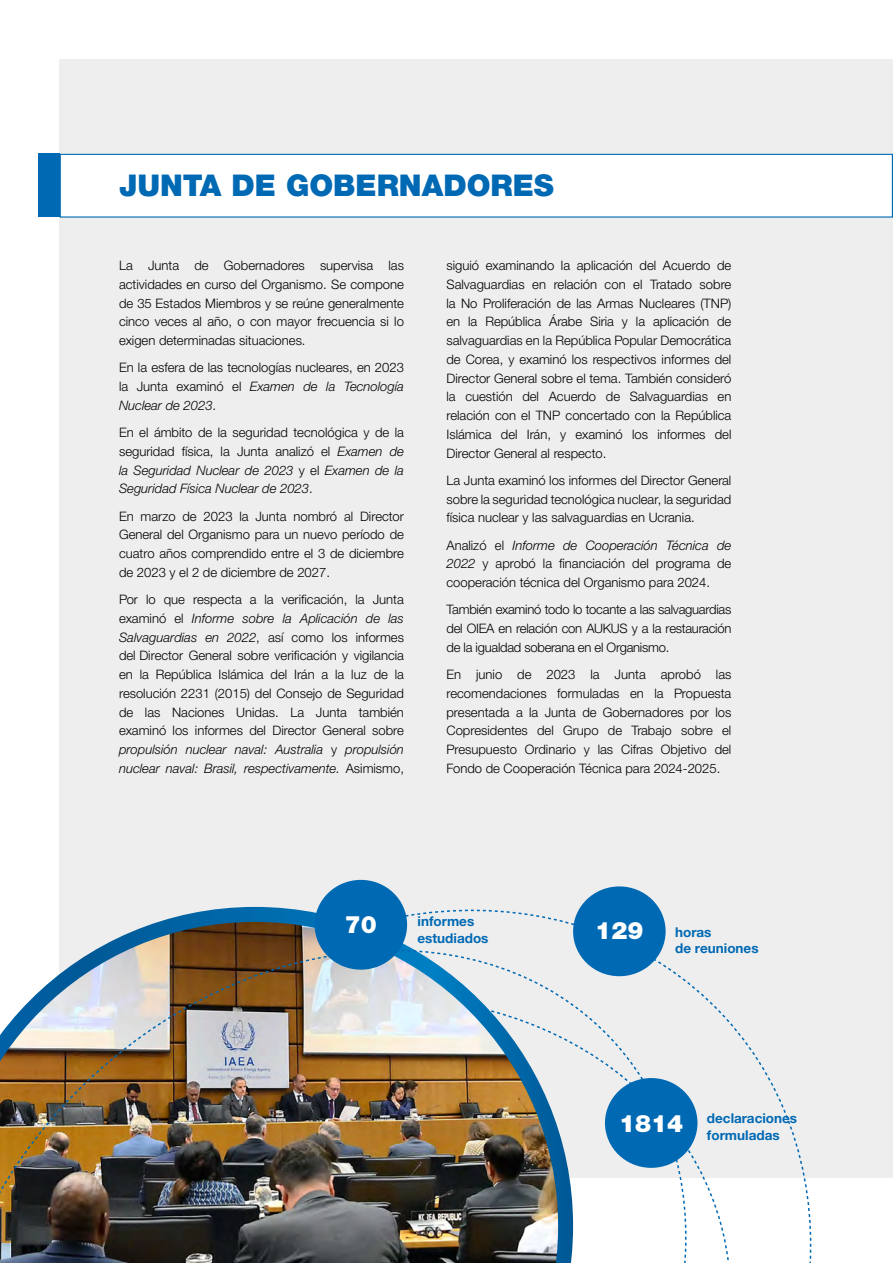
<style>
.page{position:relative;width:893px;height:1263px;background:#fff}
.page>*{position:absolute;margin:0;border:0;box-sizing:border-box;transform-origin:0 0}
.t1{font:900 30px "Helvetica Neue LTW1 G";color:#0069b4}
.t2{font:900 24px "Helvetica Neue LTW1 G";color:#fff}
.t3{font:700 13.5px/16.5px "Helvetica Neue LTW1 G";color:#0069b4}
.t4{font:300 13.05px/18.8px "Helvetica Neue LTW1 G";color:#000;text-align:justify}
.s1{font-style:italic}
</style>
<div class="page">
<div style="left:60px;top:60px;width:833px;height:1118px;background:#eee"></div>
<hr style="left:892px;top:581px;width:1px;height:597px;background:#707781">
<div style="left:60px;top:154px;width:832px;height:63px;background:#fff"></div>
<div style="left:60px;top:154px;width:833px;height:64px;border:1px solid #0069b4"></div>
<div style="left:38px;top:153px;width:22px;height:64px;background:#0069b4"></div>
<svg style="left:727px;top:1019px;width:85px;height:244px"></svg>
<svg style="left:2px;top:907px;width:402px;height:125px"></svg>
<svg style="left:616px;top:1040px;width:148px;height:223px"></svg>
<svg style="left:93px;top:909px;width:518px;height:128px"></svg>
<img style="left:0;top:1032px;width:174px;height:231px">
<img style="left:14px;top:1037px;width:602px;height:226px">
<div style="left:573px;top:886px;width:93px;height:90px;background:#0069b4;border-radius:50%"></div>
<div style="left:605px;top:1078px;width:92px;height:90px;background:#0069b4;border-radius:50%"></div>
<div style="left:315px;top:880px;width:92px;height:90px;background:#0069b4;border-radius:50%"></div>
<h1 class="t1" style="left:119px;top:167px;width:436px">JUNTA DE GOBERNADORES</h1>
<p class="t4" style="left:119px;top:256px;width:286px">La Junta de Gobernadores supervisa las actividades en curso del Organismo. Se compone de 35 Estados Miembros y se reúne generalmente cinco veces al año, o con mayor frecuencia si lo exigen determinadas situaciones.</p>
<p class="t4" style="left:119px;top:358px;width:286px">En la esfera de las tecnologías nucleares, en 2023 la Junta examinó el <span class="s1">Examen de la Tecnología Nuclear de 2023</span>.</p>
<p class="t4" style="left:119px;top:423px;width:286px">En el ámbito de la seguridad tecnológica y de la seguridad física, la Junta analizó el <span class="s1">Examen de la Seguridad Nuclear de 2023</span> y el <span class="s1">Examen de la Seguridad Física Nuclear de 2023</span>.</p>
<p class="t4" style="left:119px;top:507px;width:286px">En marzo de 2023 la Junta nombró al Director General del Organismo para un nuevo período de cuatro años comprendido entre el 3 de diciembre de 2023 y el 2 de diciembre de 2027.</p>
<p class="t4" style="left:119px;top:590px;width:286px">Por lo que respecta a la verificación, la Junta examinó el <span class="s1">Informe sobre la Aplicación de las Salvaguardias en 2022</span>, así como los informes del Director General sobre verificación y vigilancia en la República Islámica del Irán a la luz de la resolución 2231 (2015) del Consejo de Seguridad de las Naciones Unidas. La Junta también examinó los informes del Director General sobre <span class="s1">propulsión nuclear naval: Australia</span> y <span class="s1">propulsión nuclear naval: Brasil, respectivamente.</span> Asimismo,</p>
<p class="t4" style="left:446px;top:256px;width:286px">siguió examinando la aplicación del Acuerdo de Salvaguardias en relación con el Tratado sobre la No Proliferación de las Armas Nucleares (TNP) en la República Árabe Siria y la aplicación de salvaguardias en la República Popular Democrática de Corea, y examinó los respectivos informes del Director General sobre el tema. También consideró la cuestión del Acuerdo de Salvaguardias en relación con el TNP concertado con la República Islámica del Irán, y examinó los informes del Director General al respecto.</p>
<p class="t4" style="left:446px;top:471px;width:286px">La Junta examinó los informes del Director General sobre la seguridad tecnológica nuclear, la seguridad física nuclear y las salvaguardias en Ucrania.</p>
<p class="t4" style="left:446px;top:536px;width:286px">Analizó el <span class="s1">Informe de Cooperación Técnica de 2022</span> y aprobó la financiación del programa de cooperación técnica del Organismo para 2024.</p>
<p class="t4" style="left:446px;top:600px;width:286px">También examinó todo lo tocante a las salvaguardias del OIEA en relación con AUKUS y a la restauración de la igualdad soberana en el Organismo.</p>
<p class="t4" style="left:446px;top:665px;width:286px">En junio de 2023 la Junta aprobó las recomendaciones formuladas en la Propuesta presentada a la Junta de Gobernadores por los Copresidentes del Grupo de Trabajo sobre el Presupuesto Ordinario y las Cifras Objetivo del Fondo de Cooperación Técnica para 2024-2025.</p>
<h2 class="t2" style="left:345px;top:910px;width:34px">70</h2>
<p class="t3" style="left:418px;top:913px;width:72px">informes estudiados</p>
<h2 class="t2" style="left:595px;top:916px;width:50px">129</h2>
<p class="t3" style="left:675px;top:923px;width:85px">horas<br>de reuniones</p>
<h2 class="t2" style="left:619px;top:1108px;width:66px">1814</h2>
<p class="t3" style="left:707px;top:1110px;width:92px">declaraciones formuladas</p>
</div>
